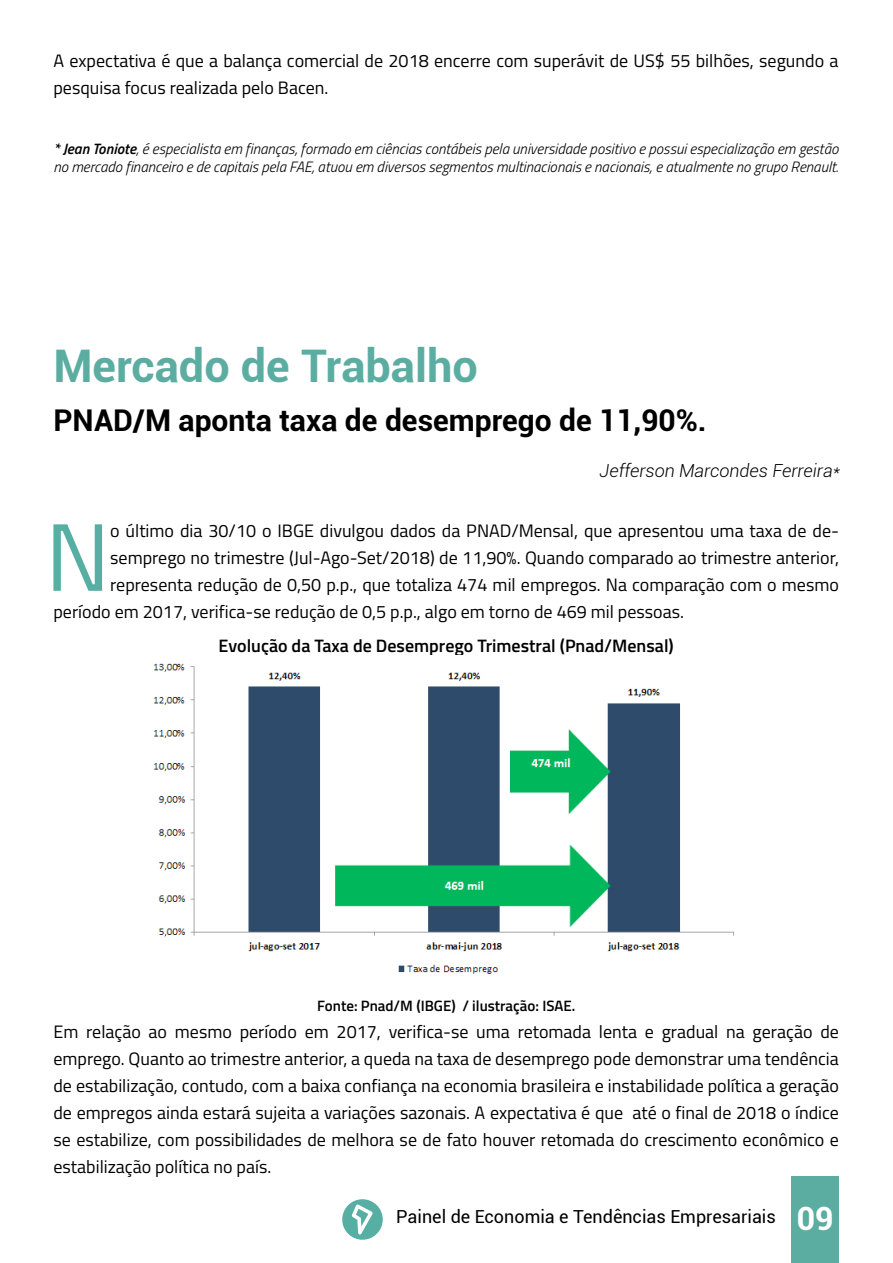
<style>
.page{position:relative;width:893px;height:1263px;background:#fff}
.page>*{position:absolute;margin:0;border:0;box-sizing:border-box;transform-origin:0 0}
.t1{font:96px "Titillium";color:#56afa2}
.t2{font:700 45px "Roboto";color:#5cada1}
.t3{font:700 30px "Roboto";color:#000}
.t4{font:18px/27px "Titillium";color:#000}
.t5{font:600 18px "Titillium";color:#000}
.t6{font:18px "Roboto";color:#000}
.t7{font:italic 300 18px "Roboto";color:#000}
.t8{font:italic 300 15px/18px "Titillium";color:#000}
.t9{font:600 15px "Titillium";color:#000}
.s1{font-weight:600}
.s2{font-weight:700;font-size:32.1px;color:#fff}
</style>
<div class="page">
<div style="left:791px;top:1176px;width:48px;height:87px;background:#5cada1"></div>
<svg style="left:342px;top:1199px;width:41px;height:41px"></svg>
<img style="left:153px;top:663px;width:581px;height:311px">
<p class="t4" style="left:53px;top:47px;width:786px">A expectativa é que a balança comercial de 2018 encerre com superávit de US$ 55 bilhões, segundo a pesquisa focus realizada pelo Bacen.</p>
<p class="t8" style="left:53px;top:139px;width:786px"><span class="s1">* Jean Toniote</span>, é especialista em finanças, formado em ciências contábeis pela universidade positivo e possui especialização em gestão no mercado financeiro e de capitais pela FAE, atuou em diversos segmentos multinacionais e nacionais, e atualmente no grupo Renault.</p>
<h2 class="t2" style="left:53px;top:335px;width:426px">Mercado de Trabalho</h2>
<h3 class="t3" style="left:53px;top:399px;width:655px">PNAD/M aponta taxa de desemprego de 11,90%.</h3>
<p class="t7" style="left:600px;top:458px;width:242px">Jefferson Marcondes Ferreira*</p>
<h1 class="t1" style="left:45px;top:487px;width:66px">N</h1>
<p class="t4" style="left:110px;top:516px;width:730px">o último dia 30/10 o IBGE divulgou dados da PNAD/Mensal, que apresentou uma taxa de de-</p>
<p class="t4" style="left:110px;top:543px;width:730px">semprego no trimestre (Jul-Ago-Set/2018) de 11,90%. Quando comparado ao trimestre anterior,</p>
<p class="t4" style="left:110px;top:570px;width:730px">representa redução de 0,50 p.p., que totaliza 474 mil empregos. Na comparação com o mesmo</p>
<p class="t4" style="left:53px;top:597px;width:632px">período em 2017, verifica-se redução de 0,5 p.p., algo em torno de 469 mil pessoas.</p>
<p class="t5" style="left:219px;top:632px;width:457px">Evolução da Taxa de Desemprego Trimestral (Pnad/Mensal)</p>
<p class="t9" style="left:317px;top:995px;width:260px">Fonte: Pnad/M (IBGE) / ilustração: ISAE.</p>
<p class="t4" style="left:53px;top:1017px;width:787px;text-align:justify">Em relação ao mesmo período em 2017, verifica-se uma retomada lenta e gradual na geração de emprego. Quanto ao trimestre anterior, a queda na taxa de desemprego pode demonstrar uma tendência de estabilização, contudo, com a baixa confiança na economia brasileira e instabilidade política a geração de empregos ainda estará sujeita a variações sazonais. A expectativa é que até o final de 2018 o índice se estabilize, com possibilidades de melhora se de fato houver retomada do crescimento econômico e estabilização política no país.</p>
<p class="t6" style="left:396px;top:1204px;width:439px">Painel de Economia e Tendências Empresariais <span class="s2">09</span></p>
</div>
